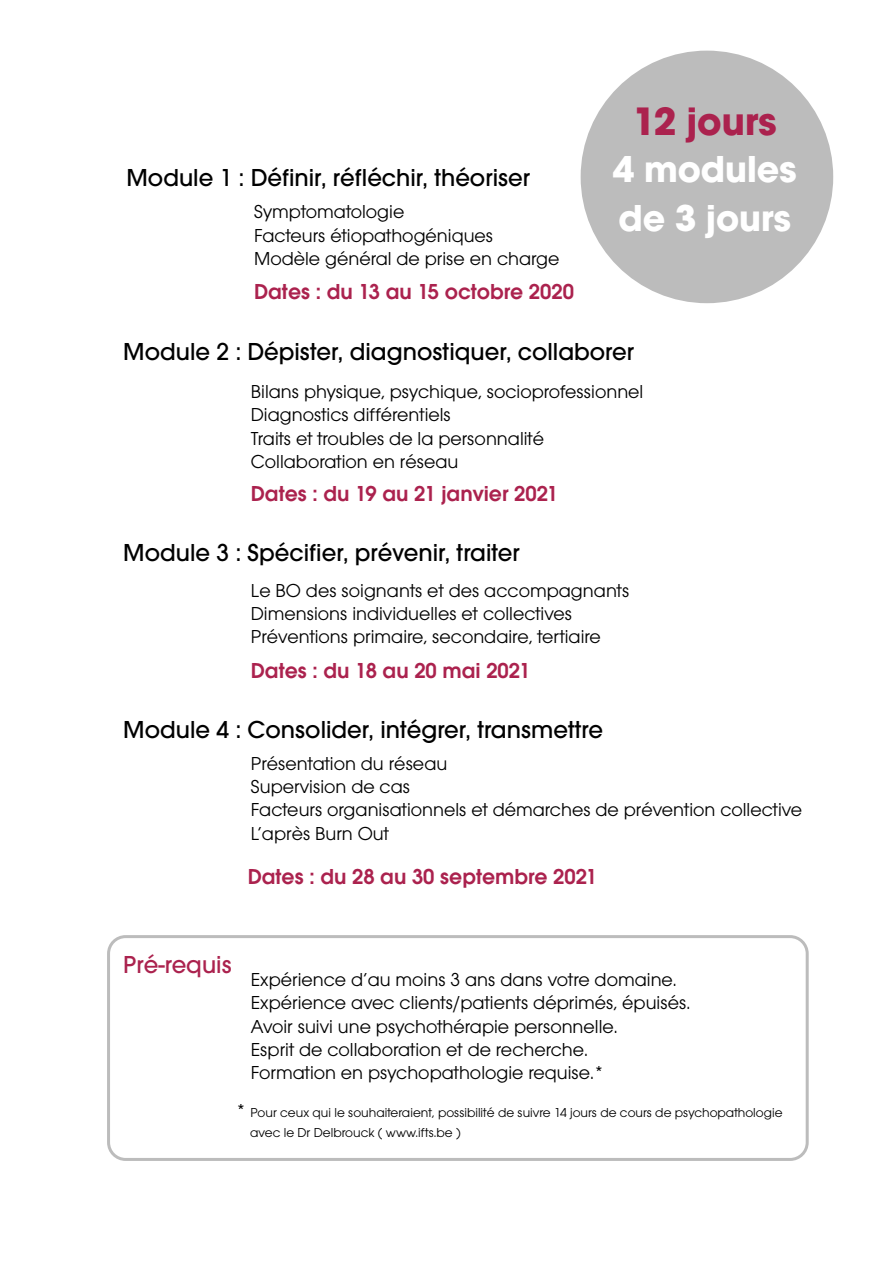
<style>
.page{position:relative;width:893px;height:1263px;background:#fff}
.page>*{position:absolute;margin:0;border:0;box-sizing:border-box;transform-origin:0 0}
.t1{font:700 41.25px "Avant Garde Goth EFOP";color:#ab224e}
.t2{font:700 39px/49.5px "Avant Garde Goth EFOP";color:#fff}
.t3{font:500 25.5px "Avant Garde Goth EFOP";color:#000}
.t4{font:500 25.5px "Avant Garde Goth EFOP";color:#ab224e}
.t5{font:600 22.5px "Avant Garde Goth EFOP";color:#ab224e}
.t6{font:19.5px/23.4px "Avant Garde Goth EFOP";color:#000}
.t7{font:13.5px/19.5px "Avant Garde Goth EFOP";color:#000}
.s1{font-size:19.5px}
</style>
<div class="page">
<div style="left:581px;top:51px;width:252px;height:252px;background:#bcbcbc;border-radius:50%"></div>
<div style="left:107px;top:935px;width:702px;height:226px;border:3px solid #bcbcbc;border-radius:17px"></div>
<h3 class="t3" style="left:126px;top:163px;width:405px">Module 1 : Définir, réfléchir, théoriser</h3>
<p class="t6" style="left:254px;top:200px;width:307px">Symptomatologie<br>Facteurs étiopathogéniques<br>Modèle général de prise en charge</p>
<p class="t5" style="left:254px;top:278px;width:321px">Dates : du 13 au 15 octobre 2020</p>
<h1 class="t1" style="left:633px;top:96px;width:145px">12 jours</h1>
<h2 class="t2" style="left:613px;top:143px;width:185px">4 modules de 3 jours</h2>
<h3 class="t3" style="left:123px;top:337px;width:512px">Module 2 : Dépister, diagnostiquer, collaborer</h3>
<p class="t6" style="left:251px;top:380px;width:394px">Bilans physique, psychique, socioprofessionnel Diagnostics différentiels<br>Traits et troubles de la personnalité Collaboration en réseau</p>
<p class="t5" style="left:251px;top:480px;width:309px">Dates : du 19 au 21 janvier 2021</p>
<h3 class="t3" style="left:123px;top:538px;width:398px">Module 3 : Spécifier, prévenir, traiter</h3>
<p class="t6" style="left:251px;top:578px;width:380px">Le BO des soignants et des accompagnants<br>Dimensions individuelles et collectives<br>Préventions primaire, secondaire, tertiaire</p>
<p class="t5" style="left:251px;top:658px;width:281px">Dates : du 18 au 20 mai 2021</p>
<h3 class="t3" style="left:123px;top:714px;width:481px">Module 4 : Consolider, intégrer, transmettre</h3>
<p class="t6" style="left:251px;top:751px;width:553px">Présentation du réseau<br>Supervision de cas<br>Facteurs organisationnels et démarches de prévention collective<br>L’après Burn Out</p>
<p class="t5" style="left:248px;top:863px;width:351px">Dates : du 28 au 30 septembre 2021</p>
<h3 class="t4" style="left:123px;top:950px;width:110px">Pré-requis</h3>
<p class="t6" style="left:251px;top:968px;width:441px">Expérience d’au moins 3 ans dans votre domaine.<br>Expérience avec clients/patients déprimés, épuisés.<br>Avoir suivi une psychothérapie personnelle.<br>Esprit de collaboration et de recherche.<br>Formation en psychopathologie requise.*</p>
<p class="t7" style="left:250px;top:1103px;width:534px;text-indent:-14px"><span class="s1">*</span> Pour ceux qui le souhaiteraient, possibilité de suivre 14 jours de cours de psychopathologie avec le Dr Delbrouck ( www.ifts.be )</p>
</div>
